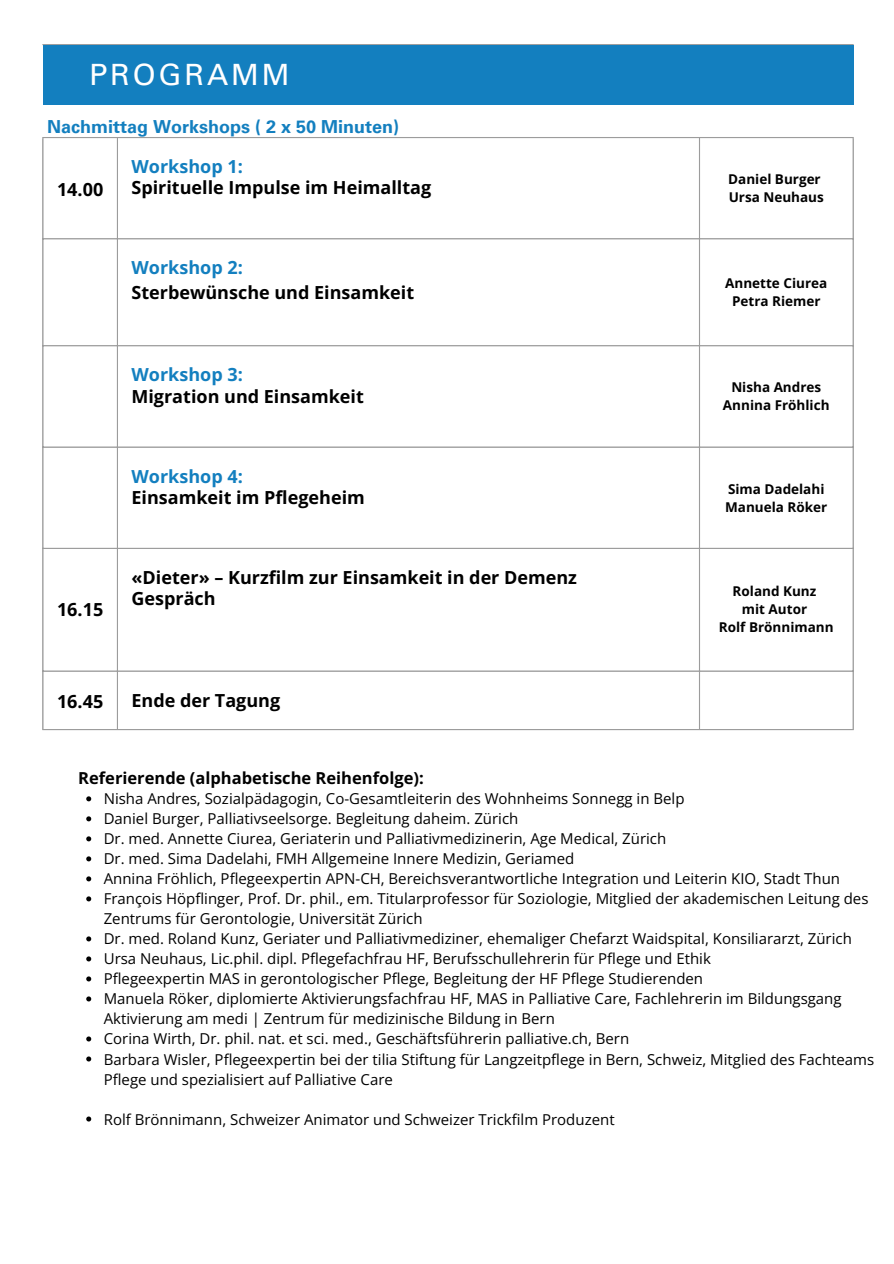
<style>
.page{position:relative;width:894px;height:1264px;background:#fff}
.page>*{position:absolute;margin:0;border:0;box-sizing:border-box;transform-origin:0 0}
.t1{font:29.4px "Univers";letter-spacing:.1em;color:#fff}
.t2{font:700 18px "Open Sans";color:#000}
.t3{font:700 18px "Open Sans";color:#137fbf}
.t4{font:700 18px "Univers";color:#137fbf}
.t5{font:700 16.5px "Open Sans";color:#000}
.t6{font:15px/20px "Open Sans";color:#000}
.t7{font:700 13.5px "Open Sans";color:#000}
</style>
<div class="page">
<hr style="left:42px;top:44px;width:811px;height:1px;background:#9c9c9c">
<div style="left:43px;top:45px;width:810px;height:59px;background:#137fbf"></div>
<hr style="left:42px;top:138px;width:1px;height:591px;background:#9c9c9c">
<hr style="left:117px;top:138px;width:1px;height:591px;background:#9c9c9c">
<hr style="left:698px;top:138px;width:1px;height:591px;background:#9c9c9c">
<hr style="left:852px;top:138px;width:1px;height:591px;background:#9c9c9c">
<hr style="left:42px;top:137px;width:811px;height:1px;background:#9c9c9c">
<hr style="left:42px;top:238px;width:811px;height:1px;background:#9c9c9c">
<hr style="left:42px;top:345px;width:811px;height:1px;background:#9c9c9c">
<hr style="left:42px;top:446px;width:811px;height:1px;background:#9c9c9c">
<hr style="left:42px;top:548px;width:811px;height:1px;background:#9c9c9c">
<hr style="left:42px;top:670px;width:811px;height:1px;background:#9c9c9c">
<hr style="left:42px;top:729px;width:811px;height:1px;background:#9c9c9c">
<svg style="left:86px;top:796px;width:5px;height:5px"></svg>
<svg style="left:86px;top:816px;width:5px;height:5px"></svg>
<svg style="left:86px;top:836px;width:5px;height:5px"></svg>
<svg style="left:86px;top:856px;width:5px;height:5px"></svg>
<svg style="left:86px;top:876px;width:5px;height:5px"></svg>
<svg style="left:86px;top:896px;width:5px;height:5px"></svg>
<svg style="left:86px;top:936px;width:5px;height:5px"></svg>
<svg style="left:86px;top:956px;width:5px;height:5px"></svg>
<svg style="left:86px;top:976px;width:5px;height:5px"></svg>
<svg style="left:86px;top:996px;width:5px;height:5px"></svg>
<svg style="left:86px;top:1036px;width:5px;height:5px"></svg>
<svg style="left:86px;top:1056px;width:5px;height:5px"></svg>
<svg style="left:86px;top:1116px;width:5px;height:5px"></svg>
<p class="t1" style="left:89px;top:56px;width:202px">PROGRAMM</p>
<p class="t4" style="left:47px;top:115px;width:353px">Nachmittag Workshops ( 2 x 50 Minuten)</p>
<h1 class="t2" style="left:57px;top:176px;width:48px">14.00</h1>
<p class="t2" style="left:57px;top:597px;width:48px">16.15</p>
<h2 class="t3" style="left:131px;top:154px;width:113px">Workshop 1:</h2>
<p class="t2" style="left:131px;top:175px;width:301px">Spirituelle Impulse im Heimalltag</p>
<p class="t7" style="left:728px;top:170px;width:94px">Daniel Burger</p>
<p class="t7" style="left:728px;top:188px;width:97px">Ursa Neuhaus</p>
<p class="t3" style="left:131px;top:255px;width:113px">Workshop 2:</p>
<p class="t2" style="left:131px;top:280px;width:284px">Sterbewünsche und Einsamkeit</p>
<p class="t3" style="left:131px;top:362px;width:113px">Workshop 3:</p>
<p class="t2" style="left:131px;top:383px;width:234px">Migration und Einsamkeit</p>
<p class="t3" style="left:131px;top:463px;width:113px">Workshop 4:</p>
<p class="t2" style="left:131px;top:484px;width:235px">Einsamkeit im Pflegeheim</p>
<p class="t2" style="left:131px;top:564px;width:447px">«Dieter» – Kurzfilm zur Einsamkeit in der Demenz</p>
<p class="t2" style="left:131px;top:586px;width:86px">Gespräch</p>
<p class="t7" style="left:725px;top:273px;width:104px">Annette Ciurea</p>
<p class="t7" style="left:731px;top:291px;width:90px">Petra Riemer</p>
<p class="t7" style="left:731px;top:378px;width:91px">Nisha Andres</p>
<p class="t7" style="left:722px;top:396px;width:108px">Annina Fröhlich</p>
<p class="t7" style="left:727px;top:479px;width:98px">Sima Dadelahi</p>
<p class="t7" style="left:725px;top:497px;width:104px">Manuela Röker</p>
<p class="t7" style="left:732px;top:582px;width:85px">Roland Kunz</p>
<p class="t7" style="left:741px;top:600px;width:67px">mit Autor</p>
<p class="t7" style="left:718px;top:618px;width:116px">Rolf Brönnimann</p>
<p class="t2" style="left:57px;top:688px;width:48px">16.45</p>
<p class="t2" style="left:131px;top:687px;width:150px">Ende der Tagung</p>
<p class="t5" style="left:78px;top:766px;width:347px">Referierende (alphabetische Reihenfolge):</p>
<p class="t6" style="left:104px;top:788px;width:582px">Nisha Andres, Sozialpädagogin, Co-Gesamtleiterin des Wohnheims Sonnegg in Belp</p>
<h2 class="t6" style="left:104px;top:808px;width:416px">Daniel Burger, Palliativseelsorge. Begleitung daheim. Zürich</h2>
<p class="t6" style="left:104px;top:828px;width:564px">Dr. med. Annette Ciurea, Geriaterin und Palliativmedizinerin, Age Medical, Zürich</p>
<p class="t6" style="left:104px;top:848px;width:472px">Dr. med. Sima Dadelahi, FMH Allgemeine Innere Medizin, Geriamed</p>
<p class="t6" style="left:104px;top:868px;width:737px">Annina Fröhlich, Pflegeexpertin APN-CH, Bereichsverantwortliche Integration und Leiterin KIO, Stadt Thun</p>
<p class="t6" style="left:104px;top:888px;width:766px">François Höpflinger, Prof. Dr. phil., em. Titularprofessor für Soziologie, Mitglied der akademischen Leitung des<br>Zentrums für Gerontologie, Universität Zürich</p>
<p class="t6" style="left:104px;top:928px;width:749px">Dr. med. Roland Kunz, Geriater und Palliativmediziner, ehemaliger Chefarzt Waidspital, Konsiliararzt, Zürich</p>
<p class="t6" style="left:104px;top:948px;width:608px">Ursa Neuhaus, Lic.phil. dipl. Pflegefachfrau HF, Berufsschullehrerin für Pflege und Ethik</p>
<p class="t6" style="left:104px;top:968px;width:600px">Pflegeexpertin MAS in gerontologischer Pflege, Begleitung der HF Pflege Studierenden</p>
<p class="t6" style="left:104px;top:988px;width:739px">Manuela Röker, diplomierte Aktivierungsfachfrau HF, MAS in Palliative Care, Fachlehrerin im Bildungsgang<br>Aktivierung am medi | Zentrum für medizinische Bildung in Bern</p>
<p class="t6" style="left:104px;top:1028px;width:527px">Corina Wirth, Dr. phil. nat. et sci. med., Geschäftsführerin palliative.ch, Bern</p>
<p class="t6" style="left:104px;top:1048px;width:771px">Barbara Wisler, Pflegeexpertin bei der tilia Stiftung für Langzeitpflege in Bern, Schweiz, Mitglied des Fachteams<br>Pflege und spezialisiert auf Palliative Care</p>
<p class="t6" style="left:104px;top:1108px;width:512px">Rolf Brönnimann, Schweizer Animator und Schweizer Trickfilm Produzent</p>
</div>
